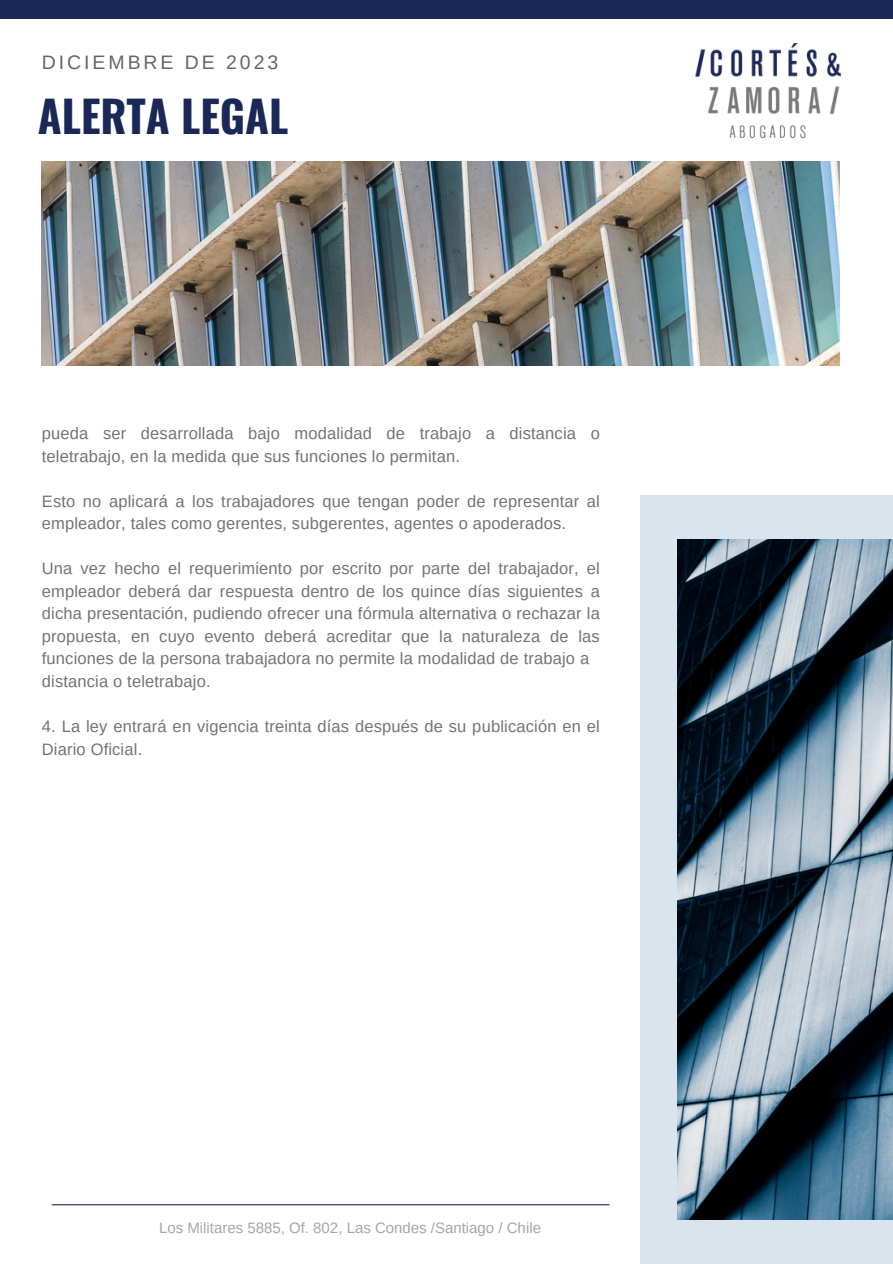
<style>
.page{position:relative;width:893px;height:1264px;background:#fff}
.page>*{position:absolute;margin:0;border:0;box-sizing:border-box;transform-origin:0 0}
.t1{font:700 43.5px "Oswald";color:#1a2857}
.t2{font:19.5px "Arimo";letter-spacing:.15em;color:#666}
.t3{font:16.5px/22.5px "Arimo";letter-spacing:.01em;color:#737373}
.t4{font:15px "Arimo";color:#a6a6a6}
</style>
<div class="page">
<div style="left:0;top:0;width:892px;height:19px;background:#1a2857"></div>
<div style="left:640px;top:495px;width:252px;height:768px;background:#d9e4ed"></div>
<img style="left:695px;top:43px;width:147px;height:96px">
<img style="left:42px;top:161px;width:797px;height:204px">
<hr style="left:52px;top:1204px;width:557px;height:1px;background:#1a2857">
<img style="left:677px;top:540px;width:215px;height:679px">
<p class="t2" style="left:42px;top:52px;width:238px">DICIEMBRE DE 2023</p>
<p class="t1" style="left:38px;top:82px;width:252px">ALERTA LEGAL</p>
<p class="t3" style="left:42px;top:422px;width:559px">pueda ser desarrollada bajo modalidad de trabajo a distancia o teletrabajo, en la medida que sus funciones lo permitan.</p>
<p class="t3" style="left:42px;top:490px;width:559px">Esto no aplicará a los trabajadores que tengan poder de representar al empleador, tales como gerentes, subgerentes, agentes o apoderados.</p>
<p class="t3" style="left:42px;top:557px;width:559px;text-align:justify">Una vez hecho el requerimiento por escrito por parte del trabajador, el empleador deberá dar respuesta dentro de los quince días siguientes a dicha presentación, pudiendo ofrecer una fórmula alternativa o rechazar la propuesta, en cuyo evento deberá acreditar que la naturaleza de las funciones de la persona trabajadora no permite la modalidad de trabajo a</p>
<p class="t3" style="left:42px;top:670px;width:170px">distancia o teletrabajo.</p>
<p class="t3" style="left:42px;top:715px;width:559px">4. La ley entrará en vigencia treinta días después de su publicación en el<br>Diario Oficial.</p>
<p class="t4" style="left:159px;top:1219px;width:383px">Los Militares 5885, Of. 802, Las Condes /Santiago / Chile</p>
</div>
